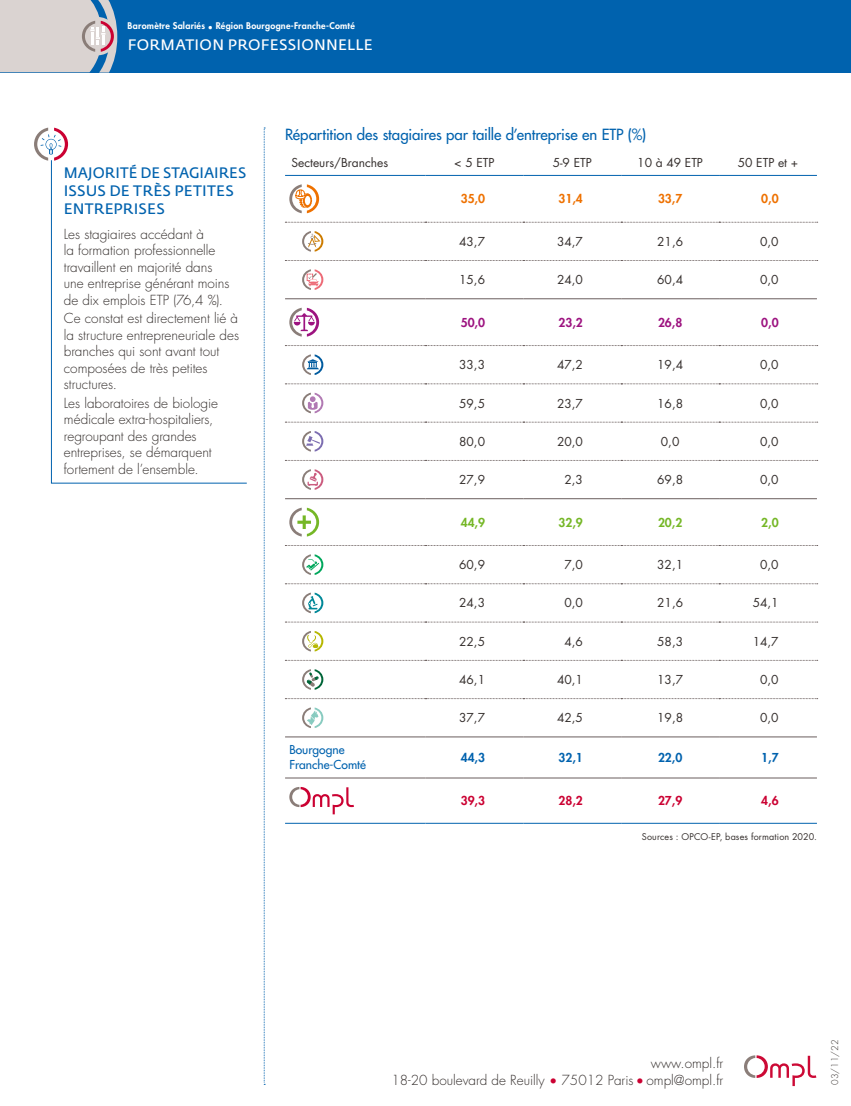
<style>
.page{position:relative;width:851px;height:1106px;background:#fff}
.page>*{position:absolute;margin:0;border:0;box-sizing:border-box;transform-origin:0 0}
.t1{font:500 15px "Futura Std";letter-spacing:-.01em;color:#0062ae}
.t2{font:15px/18px "Fedra Sans Std";letter-spacing:.005em;color:#0062ae}
.t3{font:15px "Fedra Sans Std";letter-spacing:.025em;color:#fff}
.t4{font:300 13.5px/16.5px "Futura Std";color:#352f2d}
.t5{font:12px "Futura Std";color:#352f2d}
.t6{font:500 12px/15px "Futura Std";color:#0062ae}
.t7{font:800 12px "Futura Std";color:#ee7100}
.t8{font:800 12px "Futura Std";color:#9d1380}
.t9{font:800 12px "Futura Std";color:#75b726}
.t10{font:800 12px "Futura Std";color:#0062ae}
.t11{font:800 12px "Futura Std";color:#cb0132}
.t12{font:800 9px "Futura Std";letter-spacing:.025em;color:#fff}
.t13{font:9px "Futura Std";letter-spacing:.02em;color:#352f2d}
.t14{font:300 9px "Futura Std";color:#352f2d}
.s1{color:#cb0132}
</style>
<div class="page">
<div style="left:0;top:0;width:850px;height:72px;background:#0062ae"></div>
<svg style="left:264px;top:128px;width:1px;height:957px"></svg>
<svg style="left:34px;top:128px;width:34px;height:33px"></svg>
<svg style="left:51px;top:159px;width:196px;height:325px"></svg>
<svg style="left:744px;top:1055px;width:72px;height:31px"></svg>
<svg style="left:0;top:0;width:117px;height:73px"></svg>
<hr style="left:285px;top:736px;width:140px;height:1px;background:#6a5e5d">
<hr style="left:425px;top:736px;width:98px;height:1px;background:#6a5e5d">
<hr style="left:523px;top:736px;width:98px;height:1px;background:#6a5e5d">
<hr style="left:621px;top:736px;width:98px;height:1px;background:#6a5e5d">
<hr style="left:719px;top:736px;width:97px;height:1px;background:#6a5e5d">
<hr style="left:425px;top:498px;width:98px;height:1px;background:#6a5e5d">
<hr style="left:523px;top:498px;width:98px;height:1px;background:#6a5e5d">
<hr style="left:621px;top:498px;width:98px;height:1px;background:#6a5e5d">
<hr style="left:719px;top:498px;width:97px;height:1px;background:#6a5e5d">
<hr style="left:425px;top:298px;width:98px;height:1px;background:#6a5e5d">
<hr style="left:523px;top:298px;width:98px;height:1px;background:#6a5e5d">
<hr style="left:621px;top:298px;width:98px;height:1px;background:#6a5e5d">
<hr style="left:719px;top:298px;width:97px;height:1px;background:#6a5e5d">
<hr style="left:285px;top:777px;width:140px;height:1px;background:#6a5e5d">
<hr style="left:285px;top:175px;width:140px;height:1px;background:#0062ae">
<hr style="left:425px;top:175px;width:98px;height:1px;background:#0062ae">
<hr style="left:523px;top:175px;width:98px;height:1px;background:#0062ae">
<hr style="left:621px;top:175px;width:98px;height:1px;background:#0062ae">
<hr style="left:719px;top:175px;width:97px;height:1px;background:#0062ae">
<svg style="left:285px;top:222px;width:532px;height:1px"></svg>
<svg style="left:285px;top:260px;width:532px;height:1px"></svg>
<svg style="left:285px;top:345px;width:532px;height:1px"></svg>
<svg style="left:285px;top:383px;width:532px;height:1px"></svg>
<svg style="left:285px;top:460px;width:532px;height:1px"></svg>
<svg style="left:285px;top:545px;width:532px;height:1px"></svg>
<svg style="left:285px;top:583px;width:532px;height:1px"></svg>
<svg style="left:285px;top:660px;width:532px;height:1px"></svg>
<hr style="left:285px;top:298px;width:140px;height:1px;background:#6a5e5d">
<hr style="left:285px;top:498px;width:140px;height:1px;background:#6a5e5d">
<hr style="left:285px;top:823px;width:140px;height:1px;background:#0062ae">
<hr style="left:425px;top:777px;width:98px;height:1px;background:#6a5e5d">
<hr style="left:523px;top:777px;width:98px;height:1px;background:#6a5e5d">
<hr style="left:621px;top:777px;width:98px;height:1px;background:#6a5e5d">
<hr style="left:719px;top:777px;width:97px;height:1px;background:#6a5e5d">
<hr style="left:425px;top:823px;width:98px;height:1px;background:#0062ae">
<hr style="left:523px;top:823px;width:98px;height:1px;background:#0062ae">
<hr style="left:621px;top:823px;width:98px;height:1px;background:#0062ae">
<hr style="left:719px;top:823px;width:97px;height:1px;background:#0062ae">
<svg style="left:285px;top:422px;width:532px;height:1px"></svg>
<svg style="left:285px;top:622px;width:532px;height:1px"></svg>
<svg style="left:285px;top:698px;width:532px;height:1px"></svg>
<svg style="left:289px;top:184px;width:30px;height:29px"></svg>
<svg style="left:302px;top:231px;width:21px;height:21px"></svg>
<svg style="left:302px;top:269px;width:21px;height:21px"></svg>
<svg style="left:289px;top:308px;width:30px;height:28px"></svg>
<svg style="left:302px;top:354px;width:21px;height:21px"></svg>
<svg style="left:302px;top:393px;width:21px;height:20px"></svg>
<svg style="left:302px;top:431px;width:21px;height:20px"></svg>
<svg style="left:302px;top:469px;width:21px;height:21px"></svg>
<svg style="left:289px;top:507px;width:30px;height:29px"></svg>
<svg style="left:302px;top:554px;width:21px;height:21px"></svg>
<svg style="left:302px;top:592px;width:21px;height:21px"></svg>
<svg style="left:302px;top:631px;width:21px;height:20px"></svg>
<svg style="left:302px;top:669px;width:21px;height:21px"></svg>
<svg style="left:302px;top:707px;width:21px;height:21px"></svg>
<svg style="left:289px;top:787px;width:65px;height:27px"></svg>
<p class="t12" style="left:128px;top:20px;width:229px">Baromètre Salariés • Région Bourgogne-Franche-Comté</p>
<p class="t3" style="left:128px;top:35px;width:246px">FORMATION PROFESSIONNELLE</p>
<p class="t2" style="left:64px;top:163px;width:184px">MAJORITÉ DE STAGIAIRES<br>ISSUS DE TRÈS PETITES<br>ENTREPRISES</p>
<p class="t4" style="left:64px;top:226px;width:167px">Les stagiaires accédant à<br>la formation professionnelle travaillent en majorité dans une entreprise générant moins de dix emplois ETP (76,4 %).</p>
<p class="t4" style="left:64px;top:310px;width:177px">Ce constat est directement lié à la structure entrepreneuriale des branches qui sont avant tout composées de très petites structures.</p>
<p class="t4" style="left:64px;top:395px;width:156px">Les laboratoires de biologie médicale extra-hospitaliers, regroupant des grandes entreprises, se démarquent fortement de l’ensemble.</p>
<p class="t1" style="left:285px;top:125px;width:362px">Répartition des stagiaires par taille d’entreprise en ETP (%)</p>
<p class="t5" style="left:291px;top:155px;width:98px">Secteurs/Branches</p>
<p class="t5" style="left:454px;top:155px;width:42px">&lt; 5 ETP</p>
<p class="t5" style="left:552px;top:155px;width:41px">5-9 ETP</p>
<p class="t5" style="left:637px;top:155px;width:67px">10 à 49 ETP</p>
<p class="t5" style="left:737px;top:155px;width:62px">50 ETP et +</p>
<p class="t7" style="left:460px;top:191px;width:26px">35,0</p>
<p class="t7" style="left:558px;top:191px;width:26px">31,4</p>
<p class="t7" style="left:658px;top:191px;width:26px">33,7</p>
<p class="t7" style="left:761px;top:191px;width:19px">0,0</p>
<p class="t5" style="left:459px;top:234px;width:27px">43,7</p>
<p class="t5" style="left:557px;top:234px;width:27px">34,7</p>
<p class="t5" style="left:657px;top:234px;width:27px">21,6</p>
<p class="t5" style="left:760px;top:234px;width:20px">0,0</p>
<p class="t5" style="left:459px;top:272px;width:27px">15,6</p>
<p class="t5" style="left:557px;top:272px;width:27px">24,0</p>
<p class="t5" style="left:657px;top:272px;width:27px">60,4</p>
<p class="t5" style="left:760px;top:272px;width:20px">0,0</p>
<p class="t8" style="left:460px;top:315px;width:26px">50,0</p>
<p class="t8" style="left:558px;top:315px;width:26px">23,2</p>
<p class="t8" style="left:658px;top:315px;width:26px">26,8</p>
<p class="t8" style="left:761px;top:315px;width:19px">0,0</p>
<p class="t5" style="left:459px;top:357px;width:27px">33,3</p>
<p class="t5" style="left:557px;top:357px;width:27px">47,2</p>
<p class="t5" style="left:657px;top:357px;width:27px">19,4</p>
<p class="t5" style="left:760px;top:357px;width:20px">0,0</p>
<p class="t5" style="left:459px;top:395px;width:27px">59,5</p>
<p class="t5" style="left:557px;top:395px;width:27px">23,7</p>
<p class="t5" style="left:657px;top:395px;width:27px">16,8</p>
<p class="t5" style="left:760px;top:395px;width:20px">0,0</p>
<p class="t5" style="left:459px;top:434px;width:27px">80,0</p>
<p class="t5" style="left:557px;top:434px;width:27px">20,0</p>
<p class="t5" style="left:660px;top:434px;width:20px">0,0</p>
<p class="t5" style="left:760px;top:434px;width:20px">0,0</p>
<p class="t5" style="left:459px;top:472px;width:27px">27,9</p>
<p class="t5" style="left:564px;top:472px;width:20px">2,3</p>
<p class="t5" style="left:657px;top:472px;width:27px">69,8</p>
<p class="t5" style="left:760px;top:472px;width:20px">0,0</p>
<p class="t9" style="left:460px;top:514px;width:26px">44,9</p>
<p class="t9" style="left:558px;top:514px;width:26px">32,9</p>
<p class="t9" style="left:658px;top:514px;width:26px">20,2</p>
<p class="t9" style="left:761px;top:514px;width:19px">2,0</p>
<p class="t5" style="left:459px;top:557px;width:27px">60,9</p>
<p class="t5" style="left:564px;top:557px;width:20px">7,0</p>
<p class="t5" style="left:657px;top:557px;width:27px">32,1</p>
<p class="t5" style="left:760px;top:557px;width:20px">0,0</p>
<p class="t5" style="left:459px;top:595px;width:27px">24,3</p>
<p class="t5" style="left:564px;top:595px;width:20px">0,0</p>
<p class="t5" style="left:657px;top:595px;width:27px">21,6</p>
<p class="t5" style="left:752px;top:595px;width:27px">54,1</p>
<p class="t5" style="left:459px;top:633px;width:27px">22,5</p>
<p class="t5" style="left:564px;top:633px;width:20px">4,6</p>
<p class="t5" style="left:657px;top:633px;width:27px">58,3</p>
<p class="t5" style="left:752px;top:633px;width:27px">14,7</p>
<p class="t5" style="left:459px;top:672px;width:27px">46,1</p>
<p class="t5" style="left:557px;top:672px;width:27px">40,1</p>
<p class="t5" style="left:657px;top:672px;width:27px">13,7</p>
<p class="t5" style="left:760px;top:672px;width:20px">0,0</p>
<p class="t5" style="left:459px;top:710px;width:27px">37,7</p>
<p class="t5" style="left:557px;top:710px;width:27px">42,5</p>
<p class="t5" style="left:657px;top:710px;width:27px">19,8</p>
<p class="t5" style="left:760px;top:710px;width:20px">0,0</p>
<p class="t6" style="left:289px;top:742px;width:78px">Bourgogne<br>Franche-Comté</p>
<p class="t10" style="left:460px;top:750px;width:26px">44,3</p>
<p class="t10" style="left:558px;top:750px;width:26px">32,1</p>
<p class="t10" style="left:658px;top:750px;width:26px">22,0</p>
<p class="t10" style="left:761px;top:750px;width:19px">1,7</p>
<p class="t11" style="left:460px;top:793px;width:26px">39,3</p>
<p class="t11" style="left:558px;top:793px;width:26px">28,2</p>
<p class="t11" style="left:658px;top:793px;width:26px">27,9</p>
<p class="t11" style="left:761px;top:793px;width:19px">4,6</p>
<p class="t13" style="left:641px;top:830px;width:177px">Sources : OPCO-EP, bases formation 2020.</p>
<p class="t4" style="left:391px;top:1055px;width:333px;text-align:right">www.ompl.fr<br>18-20 boulevard de Reuilly <span class="s1">•</span> 75012 Paris <span class="s1">•</span> ompl@ompl.fr</p>
<p class="t14" style="left:829px;top:1084px;width:46px;rotate:-90deg">03/11/22</p>
</div>
